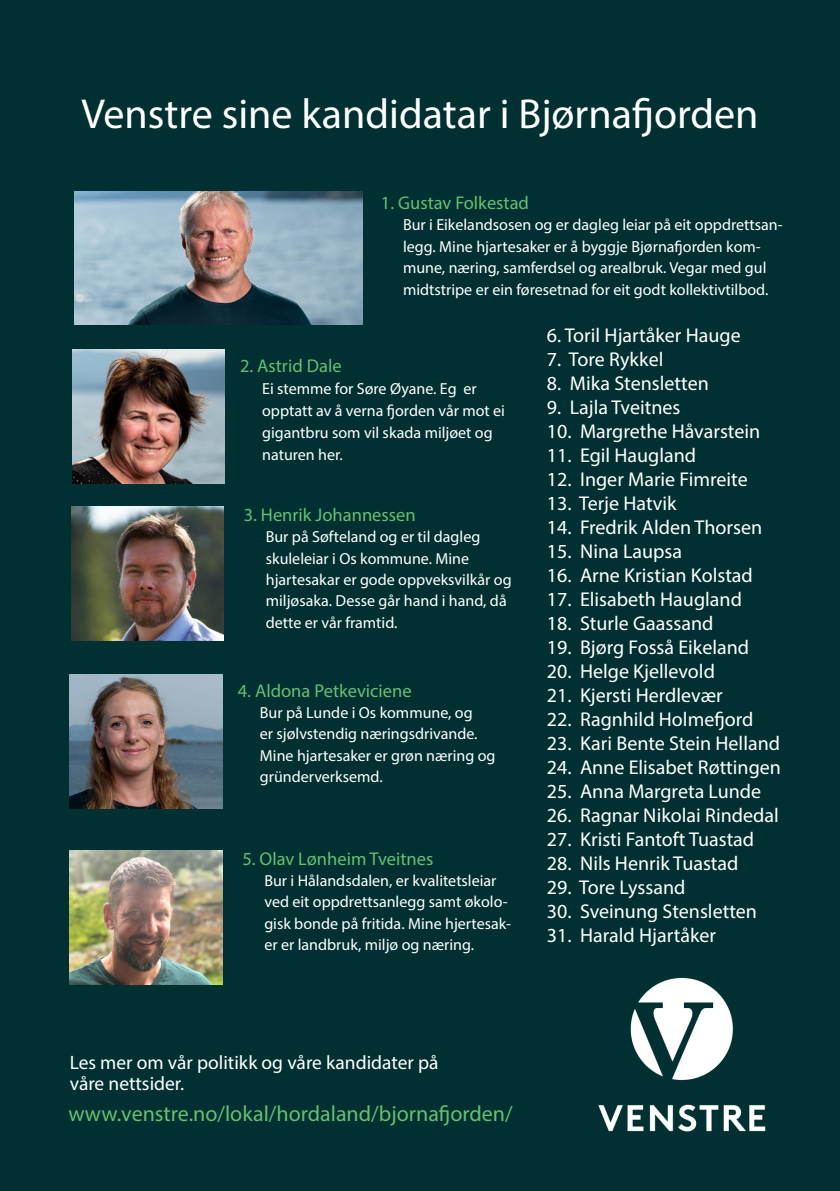
<style>
.page{position:relative;width:840px;height:1191px;background:#fff}
.page>*{position:absolute;margin:0;border:0;box-sizing:border-box;transform-origin:0 0}
.Sitat{font:42px "Myriad Pro";color:#fff}
.Mellomoverskrift{font:22px "Myriad Pro";color:#66bf72}
.Kandudattekst_2{font:20px "Myriad Pro";color:#fff}
.Brodtekst{font:19.4px/21.4px "Myriad Pro";color:#fff}
.Kandidatnavn{font:18.4px "Myriad Pro";color:#66bf72}
.Kandidatnavn-2{font:16px/21.4px "Myriad Pro";color:#fff}
</style>
<div class="page">
<div style="left:0;top:0;width:839px;height:1191px;background:#003031"></div>
<img style="left:74px;top:191px;width:288px;height:134px">
<img style="left:72px;top:350px;width:152px;height:133px">
<img style="left:71px;top:507px;width:152px;height:133px">
<img style="left:598px;top:977px;width:168px;height:155px">
<img style="left:70px;top:675px;width:152px;height:133px">
<img style="left:70px;top:850px;width:152px;height:134px">
<p class="Sitat" style="left:81px;top:88px;width:678px">Venstre sine kandidatar i Bjørnafjorden</p>
<p class="Kandidatnavn" style="left:381px;top:191px;width:149px">1. Gustav Folkestad</p>
<p class="Kandidatnavn-2" style="left:403px;top:214px;width:381px">Bur i Eikelandsosen og er dagleg leiar på eit oppdrettsan&shy;legg. Mine hjartesaker er å byggje Bjørnafjorden kom&shy;mune, næring, samferdsel og arealbruk. Vegar med gul midtstripe er ein føresetnad for eit godt kollektivtilbod.</p>
<p class="Kandidatnavn" style="left:240px;top:354px;width:103px">2. Astrid Dale</p>
<p class="Kandidatnavn-2" style="left:262px;top:377px;width:244px;line-height:22px">Ei stemme for Søre Øyane. Eg er opptatt av å verna fjorden vår mot ei gigantbru som vil skada miljøet og naturen her.</p>
<p class="Kandidatnavn" style="left:243px;top:503px;width:173px">3. Henrik Johannessen</p>
<p class="Kandidatnavn-2" style="left:265px;top:526px;width:247px">Bur på Søfteland og er til dagleg skuleleiar i Os kommune. Mine hjartesakar er gode oppveksvilkår og miljøsaka. Desse går hand i hand, då dette er vår framtid.</p>
<p class="Kandidatnavn" style="left:238px;top:679px;width:175px">4. Aldona Petkeviciene</p>
<p class="Kandidatnavn-2" style="left:260px;top:701px;width:237px">Bur på Lunde i Os kommune, og<br>er sjølvstendig næringsdrivande.<br>Mine hjartesaker er grøn næring og gründerverksemd.</p>
<p class="Kandidatnavn" style="left:242px;top:847px;width:192px">5. Olav Lønheim Tveitnes</p>
<p class="Kandidatnavn-2" style="left:264px;top:869px;width:248px">Bur i Hålandsdalen, er kvalitetsleiar ved eit oppdrettsanlegg samt økolo&shy;gisk bonde på fritida. Mine hjertesak&shy;er er landbruk, miljø og næring.</p>
<p class="Kandudattekst_2" style="left:546px;top:323px;width:195px">6. Toril Hjartåker Hauge</p>
<p class="Kandudattekst_2" style="left:546px;top:347px;width:118px">7. Tore Rykkel</p>
<p class="Kandudattekst_2" style="left:546px;top:371px;width:163px">8. Mika Stensletten</p>
<p class="Kandudattekst_2" style="left:546px;top:395px;width:135px">9. Lajla Tveitnes</p>
<p class="Kandudattekst_2" style="left:546px;top:419px;width:215px">10. Margrethe Håvarstein</p>
<p class="Kandudattekst_2" style="left:546px;top:443px;width:151px">11. Egil Haugland</p>
<p class="Kandudattekst_2" style="left:546px;top:467px;width:202px">12. Inger Marie Fimreite</p>
<p class="Kandudattekst_2" style="left:546px;top:491px;width:131px">13. Terje Hatvik</p>
<p class="Kandudattekst_2" style="left:546px;top:515px;width:217px">14. Fredrik Alden Thorsen</p>
<p class="Kandudattekst_2" style="left:546px;top:539px;width:137px">15. Nina Laupsa</p>
<p class="Kandudattekst_2" style="left:546px;top:563px;width:207px">16. Arne Kristian Kolstad</p>
<p class="Kandudattekst_2" style="left:546px;top:587px;width:196px">17. Elisabeth Haugland</p>
<p class="Kandudattekst_2" style="left:546px;top:611px;width:168px">18. Sturle Gaassand</p>
<p class="Kandudattekst_2" style="left:546px;top:635px;width:204px">19. Bjørg Fosså Eikeland</p>
<p class="Kandudattekst_2" style="left:546px;top:659px;width:169px">20. Helge Kjellevold</p>
<p class="Kandudattekst_2" style="left:546px;top:683px;width:177px">21. Kjersti Herdlevær</p>
<p class="Kandudattekst_2" style="left:546px;top:707px;width:208px">22. Ragnhild Holmefjord</p>
<p class="Kandudattekst_2" style="left:546px;top:731px;width:235px">23. Kari Bente Stein Helland</p>
<p class="Kandudattekst_2" style="left:546px;top:755px;width:235px">24. Anne Elisabet Røttingen</p>
<p class="Kandudattekst_2" style="left:546px;top:779px;width:216px">25. Anna Margreta Lunde</p>
<p class="Kandudattekst_2" style="left:546px;top:803px;width:233px">26. Ragnar Nikolai Rindedal</p>
<p class="Kandudattekst_2" style="left:546px;top:827px;width:209px">27. Kristi Fantoft Tuastad</p>
<p class="Kandudattekst_2" style="left:546px;top:851px;width:193px">28. Nils Henrik Tuastad</p>
<p class="Kandudattekst_2" style="left:546px;top:875px;width:140px">29. Tore Lyssand</p>
<p class="Kandudattekst_2" style="left:546px;top:899px;width:211px">30. Sveinung Stensletten</p>
<p class="Kandudattekst_2" style="left:546px;top:923px;width:171px">31. Harald Hjartåker</p>
<p class="Brodtekst" style="left:70px;top:1051px;width:370px">Les mer om vår politikk og våre kandidater på våre nettsider.</p>
<p class="Mellomoverskrift" style="left:68px;top:1100px;width:445px">www.venstre.no/lokal/hordaland/bjornafjorden/</p>
</div>
